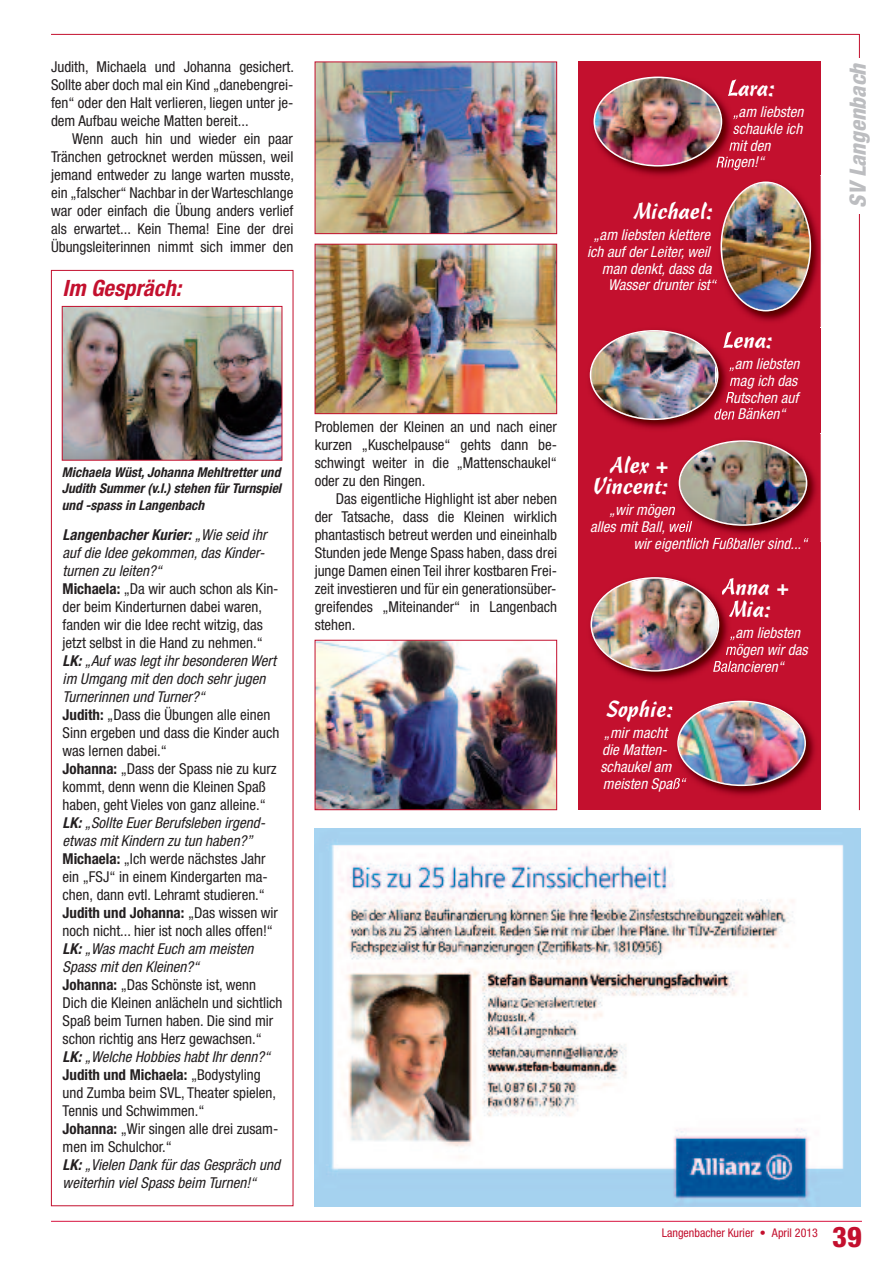
<style>
.page{position:relative;width:893px;height:1263px;background:#fff}
.page>*{position:absolute;margin:0;border:0;box-sizing:border-box;transform-origin:0 0}
.t1{font:800 condensed 28.5px "Helvetica Neue";color:#c3102e}
.t2{font:22.5px/22.5px "Cascade Script";color:#fff;text-align:center}
.t3{font:italic 800 condensed 22.5px "Helvetica Neue";letter-spacing:.005em;color:#bcbdc0}
.t4{font:italic 700 condensed 22.5px "Helvetica Neue";letter-spacing:.005em;color:#c3102e}
.t5{font:condensed 15px/18px "Helvetica Neue";color:#231f20;text-align:justify}
.t6{font:italic condensed 15px/16.8px "Helvetica Neue";letter-spacing:.005em;color:#fff}
.t7{font:italic 700 condensed 13.5px/16.5px "Helvetica Neue";letter-spacing:.005em;color:#231f20;text-align:justify}
.t8{font:condensed 12px "Helvetica Neue";color:#c3102e}
.s1{font-weight:700;font-style:italic}
.s2{font-style:italic}
.s3{font-weight:700}
</style>
<div class="page">
<hr style="left:51px;top:1221px;width:811px;height:1px;background:#d7123e">
<hr style="left:51px;top:34px;width:808px;height:1px;background:#c3102e">
<hr style="left:859px;top:34px;width:1px;height:776px;background:#c3102e">
<img style="left:315px;top:828px;width:545px;height:378px">
<div style="left:578px;top:62px;width:243px;height:748px;background:#c3102e"></div>
<img style="left:714px;top:176px;width:107px;height:151px">
<img style="left:720px;top:182px;width:91px;height:129px">
<img style="left:589px;top:354px;width:137px;height:75px">
<img style="left:714px;top:324px;width:20px;height:3px">
<img style="left:723px;top:331px;width:10px;height:17px">
<svg style="left:726px;top:367px;width:8px;height:36px"></svg>
<img style="left:718px;top:408px;width:16px;height:12px">
<img style="left:590px;top:330px;width:128px;height:90px">
<img style="left:621px;top:576px;width:112px;height:105px">
<img style="left:722px;top:578px;width:13px;height:17px">
<img style="left:729px;top:600px;width:6px;height:17px">
<svg style="left:730px;top:635px;width:5px;height:5px"></svg>
<svg style="left:726px;top:646px;width:9px;height:10px"></svg>
<img style="left:719px;top:661px;width:16px;height:11px">
<img style="left:590px;top:577px;width:129px;height:95px">
<img style="left:692px;top:434px;width:129px;height:108px">
<img style="left:692px;top:434px;width:42px;height:2px">
<img style="left:673px;top:526px;width:19px;height:6px">
<img style="left:673px;top:538px;width:73px;height:4px">
<img style="left:673px;top:440px;width:134px;height:86px">
<img style="left:705px;top:700px;width:110px;height:96px">
<img style="left:671px;top:786px;width:9px;height:3px">
<img style="left:671px;top:701px;width:135px;height:85px">
<img style="left:623px;top:76px;width:114px;height:100px">
<img style="left:728px;top:79px;width:10px;height:17px">
<svg style="left:733px;top:114px;width:5px;height:20px"></svg>
<svg style="left:729px;top:141px;width:9px;height:10px"></svg>
<img style="left:716px;top:157px;width:22px;height:13px">
<img style="left:714px;top:176px;width:24px;height:7px">
<img style="left:593px;top:77px;width:129px;height:90px">
<div style="left:51px;top:270px;width:242px;height:936px;border:1px solid #c3102e"></div>
<img style="left:64px;top:308px;width:216px;height:151px">
<div style="left:62px;top:306px;width:220px;height:155px;border:1px solid #c3102e"></div>
<img style="left:317px;top:64px;width:238px;height:168px">
<div style="left:315px;top:62px;width:242px;height:172px;border:1px solid #c3102e"></div>
<img style="left:317px;top:246px;width:238px;height:166px">
<div style="left:315px;top:244px;width:242px;height:170px;border:1px solid #c3102e"></div>
<img style="left:317px;top:642px;width:238px;height:166px">
<div style="left:315px;top:640px;width:242px;height:170px;border:1px solid #c3102e"></div>
<p class="t5" style="left:51px;top:59px;width:244px">Judith, Michaela und Johanna gesichert.<br>Sollte aber doch mal ein Kind „danebengrei&shy;fen“ oder den Halt verlieren, liegen unter je&shy;dem Aufbau weiche Matten bereit...</p>
<p class="t5" style="left:51px;top:131px;width:244px;text-indent:21px">Wenn auch hin und wieder ein paar Tränchen getrocknet werden müssen, weil jemand entweder zu lange warten musste, ein „falscher“ Nachbar in der Warteschlange war oder einfach die Übung anders verlief als erwartet... Kein Thema! Eine der drei Übungsleiterinnen nimmt sich immer den</p>
<h2 class="t4" style="left:63px;top:280px;width:120px">Im Gespräch:</h2>
<p class="t7" style="left:62px;top:465px;width:221px">Michaela Wüst, Johanna Mehltretter und Judith Summer (v.l.) stehen für Turnspiel und -spass in Langenbach</p>
<p class="t5" style="left:63px;top:527px;width:221px;text-align:left"><span class="s1">Langenbacher Kurier:</span> <span class="s2">„Wie seid ihr auf die Idee gekommen, das Kinder&shy;turnen zu leiten?“<br></span><span class="s3">Michaela:</span> „Da wir auch schon als Kin&shy;der beim Kinderturnen dabei waren, fanden wir die Idee recht witzig, das jetzt selbst in die Hand zu nehmen.“ <span class="s1">LK:</span> <span class="s2">„Auf was legt ihr besonderen Wert im Umgang mit den doch sehr jugen Turnerinnen und Turner?“<br></span><span class="s3">Judith:</span> „Dass die Übungen alle einen Sinn ergeben und dass die Kinder auch was lernen dabei.“<br><span class="s3">Johanna:</span> „Dass der Spass nie zu kurz kommt, denn wenn die Kleinen Spaß haben, geht Vieles von ganz alleine.“ <span class="s1">LK:</span> <span class="s2">„Sollte Euer Berufsleben irgend&shy;etwas mit Kindern zu tun haben?” </span><span class="s3">Michaela:</span> „Ich werde nächstes Jahr ein „FSJ“ in einem Kindergarten ma&shy;chen, dann evtl. Lehramt studieren.“ <span class="s3">Judith und Johanna:</span> „Das wissen wir noch nicht... hier ist noch alles offen!“ <span class="s1">LK:</span> <span class="s2">„Was macht Euch am meisten Spass mit den Kleinen?“<br></span><span class="s3">Johanna:</span> „Das Schönste ist, wenn Dich die Kleinen anlächeln und sichtlich Spaß beim Turnen haben. Die sind mir schon richtig ans Herz gewachsen.“ <span class="s1">LK:</span> <span class="s2">„Welche Hobbies habt Ihr denn?“ </span><span class="s3">Judith und Michaela:</span> „Bodystyling und Zumba beim SVL, Theater spielen, Tennis und Schwimmen.“<br><span class="s3">Johanna:</span> „Wir singen alle drei zusam&shy;men im Schulchor.“<br><span class="s1">LK:</span> <span class="s2">„Vielen Dank für das Gespräch und weiterhin viel Spass beim Turnen!“</span></p>
<p class="t5" style="left:315px;top:419px;width:244px">Problemen der Kleinen an und nach einer kurzen „Kuschelpause“ gehts dann be&shy;schwingt weiter in die „Mattenschaukel“ oder zu den Ringen.</p>
<p class="t5" style="left:315px;top:491px;width:244px;text-indent:21px">Das eigentliche Highlight ist aber neben der Tatsache, dass die Kleinen wirklich phantastisch betreut werden und eineinhalb Stunden jede Menge Spass haben, dass drei junge Damen einen Teil ihrer kostbaren Frei&shy;zeit investieren und für ein generationsüber&shy;greifendes „Miteinander“ in Langenbach stehen.</p>
<h2 class="t2" style="left:727px;top:79px;width:49px">Lara:</h2>
<p class="t6" style="left:732px;top:105px;width:72px">„am liebsten</p>
<p class="t6" style="left:732px;top:121px;width:71px">schaukle ich</p>
<p class="t6" style="left:728px;top:138px;width:44px">mit den</p>
<p class="t6" style="left:716px;top:155px;width:50px">Ringen!“</p>
<h2 class="t2" style="left:634px;top:201px;width:80px">Michael:</h2>
<p class="t6" style="left:593px;top:227px;width:118px">„am liebsten klettere</p>
<p class="t6" style="left:587px;top:244px;width:124px">ich auf der Leiter, weil</p>
<p class="t6" style="left:602px;top:261px;width:111px">man denkt, dass da</p>
<p class="t6" style="left:608px;top:278px;width:109px">Wasser drunter ist“</p>
<h2 class="t2" style="left:722px;top:331px;width:51px">Lena:</h2>
<p class="t6" style="left:729px;top:357px;width:72px">„am liebsten</p>
<p class="t6" style="left:729px;top:373px;width:70px">mag ich das</p>
<p class="t6" style="left:725px;top:390px;width:75px">Rutschen auf</p>
<p class="t6" style="left:713px;top:407px;width:74px">den Bänken“</p>
<h2 class="t2" style="left:593px;top:456px;width:77px;line-height:21px;text-align:right">Alex +<br>Vincent:</h2>
<p class="t6" style="left:609px;top:503px;width:67px">„wir mögen</p>
<p class="t6" style="left:590px;top:519px;width:102px">alles mit Ball, weil</p>
<p class="t6" style="left:633px;top:536px;width:175px">wir eigentlich Fußballer sind...“</p>
<h2 class="t2" style="left:607px;top:700px;width:68px">Sophie:</h2>
<p class="t6" style="left:600px;top:726px;width:86px">„mir macht<br>die Matten&shy;schaukel am meisten Spaß“</p>
<h2 class="t2" style="left:722px;top:577px;width:69px">Anna +<br>Mia:</h2>
<p class="t6" style="left:729px;top:626px;width:72px">„am liebsten</p>
<p class="t6" style="left:725px;top:642px;width:84px">mögen wir das</p>
<p class="t6" style="left:712px;top:659px;width:73px">Balancieren“</p>
<h2 class="t3" style="left:850px;top:208px;width:145px;rotate:-90deg">SV Langenbach</h2>
<p class="t8" style="left:662px;top:1228px;width:158px">Langenbacher Kurier • April 2013</p>
<h1 class="t1" style="left:832px;top:1227px;width:31px">39</h1>
</div>
